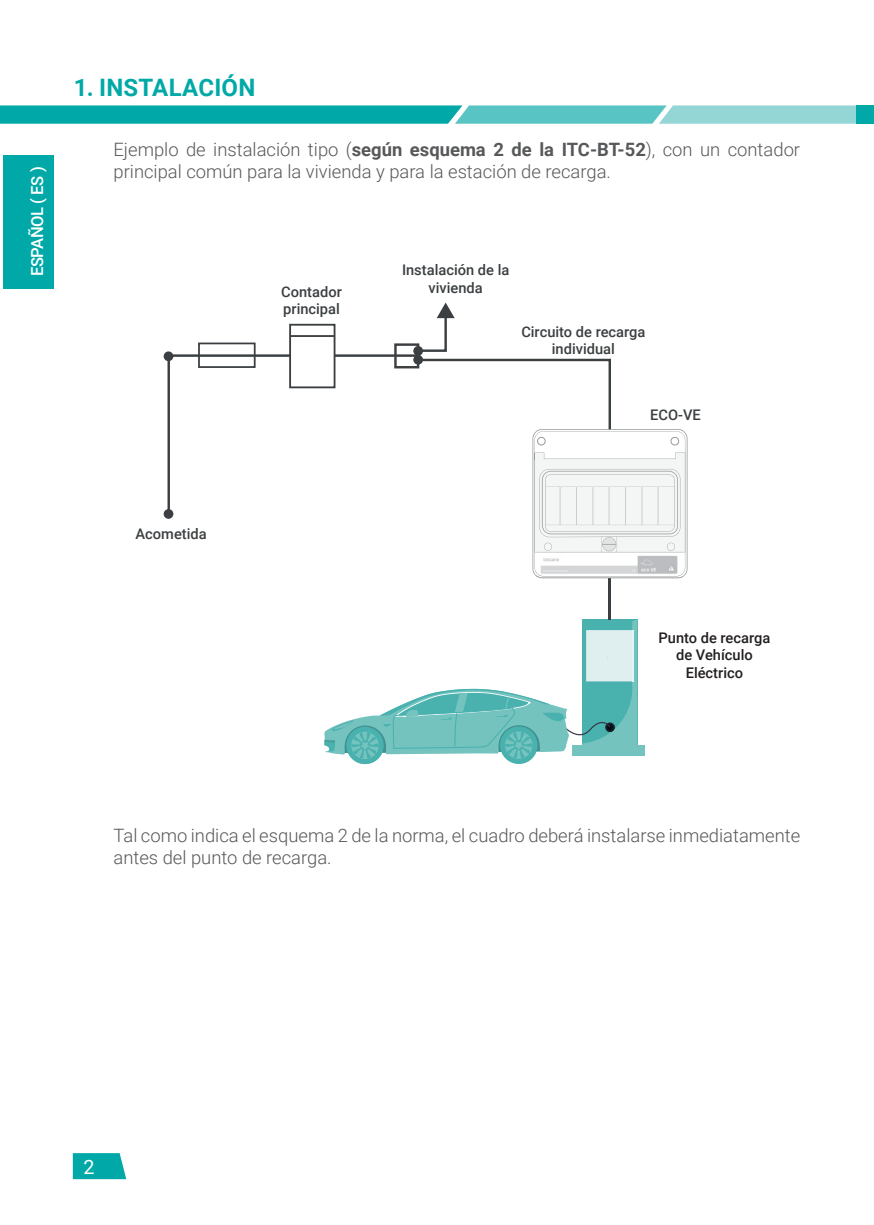
<style>
.page{position:relative;width:874px;height:1225px;background:#fff}
.page>*{position:absolute;margin:0;border:0;box-sizing:border-box;transform-origin:0 0}
.t1{font:700 24px "Roboto";letter-spacing:.01em;color:#00a9a7}
.t2{font:19.8px "Roboto";color:#fff}
.t3{font:300 18.4px/22px "Roboto";color:#57585a}
.t4{font:500 16.6px "Roboto";letter-spacing:-.025em;color:#fff}
.t5{font:500 14.6px/17.6px "Roboto";color:#3b3f41;text-align:center}
.t6{font:500 14.6px/17.6px "Roboto";color:#231f20;text-align:center}
.s1{font-weight:700}
</style>
<div class="page">
<svg style="left:0;top:105px;width:856px;height:19px;background:#40bcbc"></svg>
<div style="left:856px;top:105px;width:17px;height:19px;background:#00a9a7"></div>
<div style="left:3px;top:155px;width:50px;height:133px;background:#00a9a7"></div>
<svg style="left:73px;top:1153px;width:53px;height:26px"></svg>
<div style="left:572px;top:745px;width:73px;height:10px;background:#74c3bf"></div>
<hr style="left:607px;top:578px;width:3px;height:41px;background:#3b3f41">
<div style="left:289px;top:324px;width:46px;height:64px;border:2px solid #3b3f41"></div>
<hr style="left:335px;top:354px;width:85px;height:3px;background:#3b3f41">
<svg style="left:413px;top:346px;width:10px;height:10px"></svg>
<svg style="left:413px;top:355px;width:10px;height:10px"></svg>
<svg style="left:163px;top:351px;width:10px;height:10px"></svg>
<svg style="left:163px;top:509px;width:10px;height:10px"></svg>
<div style="left:394px;top:343px;width:25px;height:25px;border:2px solid #3b3f41"></div>
<hr style="left:290px;top:335px;width:45px;height:2px;background:#3b3f41">
<div style="left:198px;top:342px;width:57px;height:26px;border:2px solid #3b3f41"></div>
<svg style="left:166px;top:353px;width:127px;height:164px"></svg>
<svg style="left:324px;top:619px;width:313px;height:145px"></svg>
<svg style="left:416px;top:302px;width:271px;height:278px"></svg>
<p class="t4" style="left:26px;top:276px;width:111px;rotate:-90deg">ESPAÑOL ( ES )</p>
<h1 class="t1" style="left:74px;top:71px;width:183px">1. INSTALACIÓN</h1>
<p class="t3" style="left:113px;top:137px;width:687px">Ejemplo de instalación tipo (<span class="s1">según esquema 2 de la ITC-BT-52</span>), con un contador principal común para la vivienda y para la estación de recarga.</p>
<p class="t5" style="left:281px;top:282px;width:62px;text-align:left">Contador principal</p>
<p class="t5" style="left:402px;top:260px;width:109px">Instalación de la vivienda</p>
<p class="t5" style="left:521px;top:322px;width:125px">Circuito de recarga individual</p>
<p class="t5" style="left:650px;top:405px;width:52px">ECO-VE</p>
<p class="t5" style="left:135px;top:524px;width:73px">Acometida</p>
<p class="t6" style="left:658px;top:628px;width:113px">Punto de recarga de Vehículo<br>Eléctrico</p>
<p class="t3" style="left:113px;top:823px;width:688px">Tal como indica el esquema 2 de la norma, el cuadro deberá instalarse inmediatamente antes del punto de recarga.</p>
<p class="t2" style="left:84px;top:1152px;width:13px">2</p>
</div>
